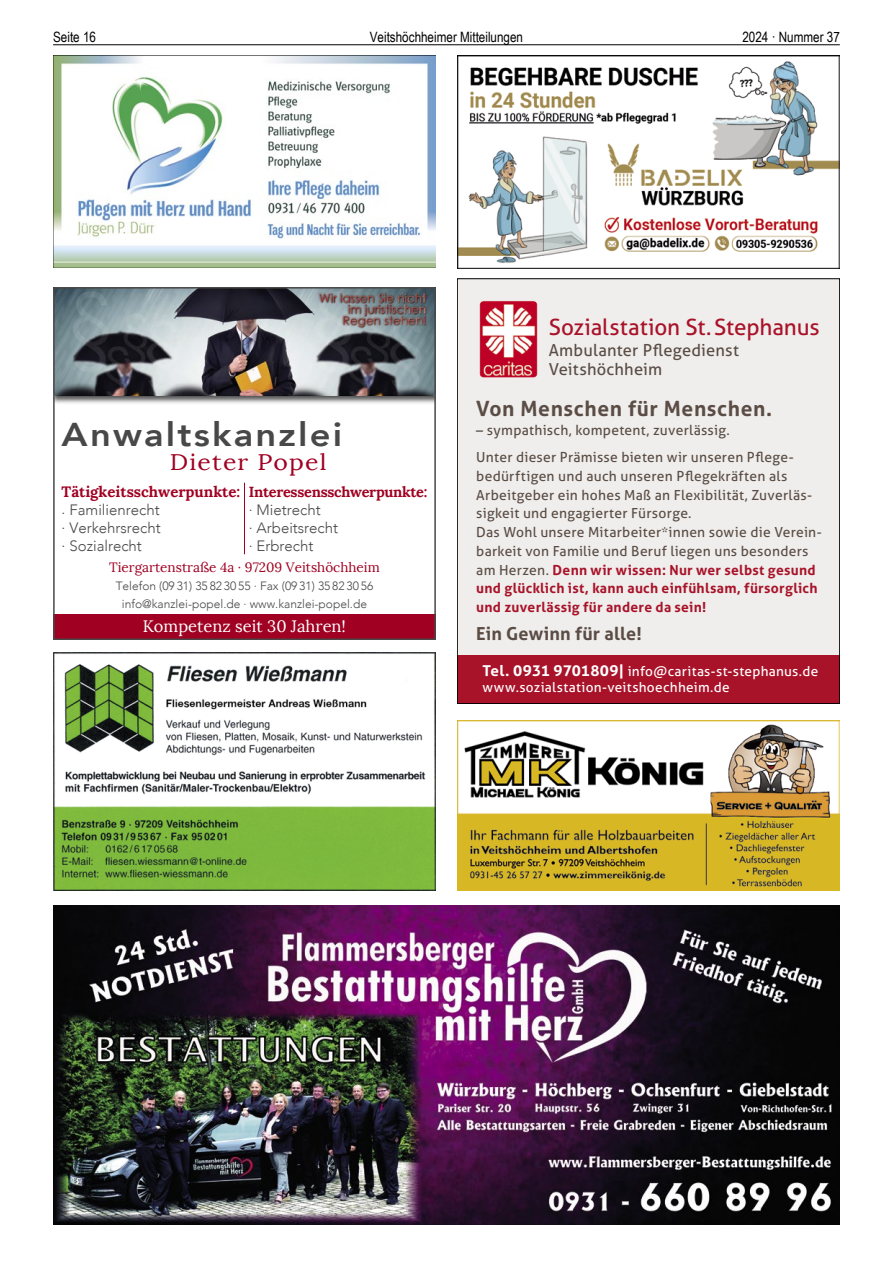
<style>
.page{position:relative;width:893px;height:1263px;background:#fff}
.page>*{position:absolute;margin:0;border:0;box-sizing:border-box;transform-origin:0 0}
.t1{font:800 33px "Avenir";letter-spacing:.06em;color:#484848;scale:1.1 1}
.t2{font:22.5px "Aller";letter-spacing:-.005em;color:#a9132a}
.t3{font:22.5px "Lora";letter-spacing:.05em;color:#a00022;scale:1.1 1}
.t4{font:700 21px "Aller";letter-spacing:.03em;color:#5b4d45}
.t5{font:700 18px "Aller";letter-spacing:.01em;color:#5b4d45}
.t6{font:16.5px/19.5px "Aller";letter-spacing:.01em;color:#5b4d45}
.t7{font:16.5px "Lora";color:#fff}
.t8{font:300 15px/18px "Avenir";color:#484848;text-align:justify}
.t9{font:700 15px "Lora";color:#a00022}
.t10{font:700 14.55px "Lora";letter-spacing:-.02em;color:#a00022}
.t11{font:14.25px "Arial Narrow";color:#000}
.t12{font:13.8px/18.8px "Aller";letter-spacing:.02em;color:#5b4d45}
.t13{font:13.5px/16px "Aller";letter-spacing:.02em;color:#fff}
.t14{font:13.5px "Lora";color:#a00022}
.t15{font:300 12px/18px "Avenir";color:#484848;text-align:center}
.s1{font-weight:700;color:#a9132a}
.s2{font-weight:700;font-size:15px}
</style>
<div class="page">
<hr style="left:53px;top:44px;width:787px;height:1px;background:#000">
<img style="left:56px;top:395px;width:377px;height:8px">
<img style="left:56px;top:290px;width:377px;height:105px">
<hr style="left:244px;top:483px;width:1px;height:71px;background:#a00022">
<div style="left:53px;top:614px;width:383px;height:26px;background:#a00022"></div>
<div style="left:53px;top:287px;width:383px;height:353px;border:2px solid #484848"></div>
<img style="left:457px;top:55px;width:383px;height:213px">
<img style="left:53px;top:55px;width:383px;height:213px">
<img style="left:53px;top:906px;width:787px;height:319px">
<div style="left:457px;top:279px;width:383px;height:425px;background:#efeeec"></div>
<img style="left:479px;top:300px;width:59px;height:78px">
<div style="left:457px;top:655px;width:383px;height:49px;background:#a9132a"></div>
<img style="left:457px;top:721px;width:383px;height:170px">
<img style="left:53px;top:652px;width:383px;height:239px">
<p class="t11" style="left:53px;top:27px;width:44px">Seite 16</p>
<p class="t11" style="left:370px;top:27px;width:155px">Veitshöchheimer Mitteilungen</p>
<p class="t11" style="left:742px;top:27px;width:99px">2024 · Nummer 37</p>
<h2 class="t2" style="left:549px;top:313px;width:272px">Sozialstation St.Stephanus</h2>
<h1 class="t1" style="left:62px;top:409px;width:256px">Anwaltskanzlei</h1>
<h2 class="t3" style="left:170px;top:449px;width:144px">Dieter Popel</h2>
<p class="t9" style="left:62px;top:482px;width:180px">Tätigkeitsschwerpunkte:</p>
<p class="t8" style="left:62px;top:501px;width:101px">· Familienrecht · Verkehrsrecht · Sozialrecht</p>
<p class="t14" style="left:109px;top:560px;width:272px">Tiergartenstraße 4a · 97209 Veitshöchheim</p>
<p class="t15" style="left:116px;top:577px;width:259px">Telefon (09 31) 35 82 30 55 · Fax (09 31) 35 82 30 56 info@kanzlei-popel.de · www.kanzlei-popel.de</p>
<p class="t7" style="left:143px;top:617px;width:205px">Kompetenz seit 30 Jahren!</p>
<p class="t10" style="left:249px;top:483px;width:180px">Interessensschwerpunkte:</p>
<p class="t8" style="left:249px;top:501px;width:91px;text-align:left">· Mietrecht<br>· Arbeitsrecht · Erbrecht</p>
<p class="t6" style="left:549px;top:340px;width:192px">Ambulanter Pflegedienst<br>Veitshöchheim</p>
<h3 class="t4" style="left:476px;top:396px;width:298px">Von Menschen für Menschen.</h3>
<p class="t12" style="left:476px;top:420px;width:255px">– sympathisch, kompetent, zuverlässig.</p>
<p class="t12" style="left:476px;top:448px;width:347px">Unter dieser Prämisse bieten wir unseren Pflege&shy;bedürftigen und auch unseren Pflegekräften als Arbeitgeber ein hohes Maß an Flexibilität, Zuverläs&shy;sigkeit und engagierter Fürsorge.<br>Das Wohl unsere Mitarbeiter*innen sowie die Verein&shy;barkeit von Familie und Beruf liegen uns besonders am Herzen. <span class="s1">Denn wir wissen: Nur wer selbst gesund und glücklich ist, kann auch einfühlsam, fürsorglich und zuverlässig für andere da sein!</span></p>
<h3 class="t5" style="left:476px;top:622px;width:167px">Ein Gewinn für alle!</h3>
<p class="t13" style="left:483px;top:663px;width:337px"><span class="s2">Tel. 0931 9701809|</span> info@caritas-st-stephanus.de www.sozialstation-veitshoechheim.de</p>
</div>
